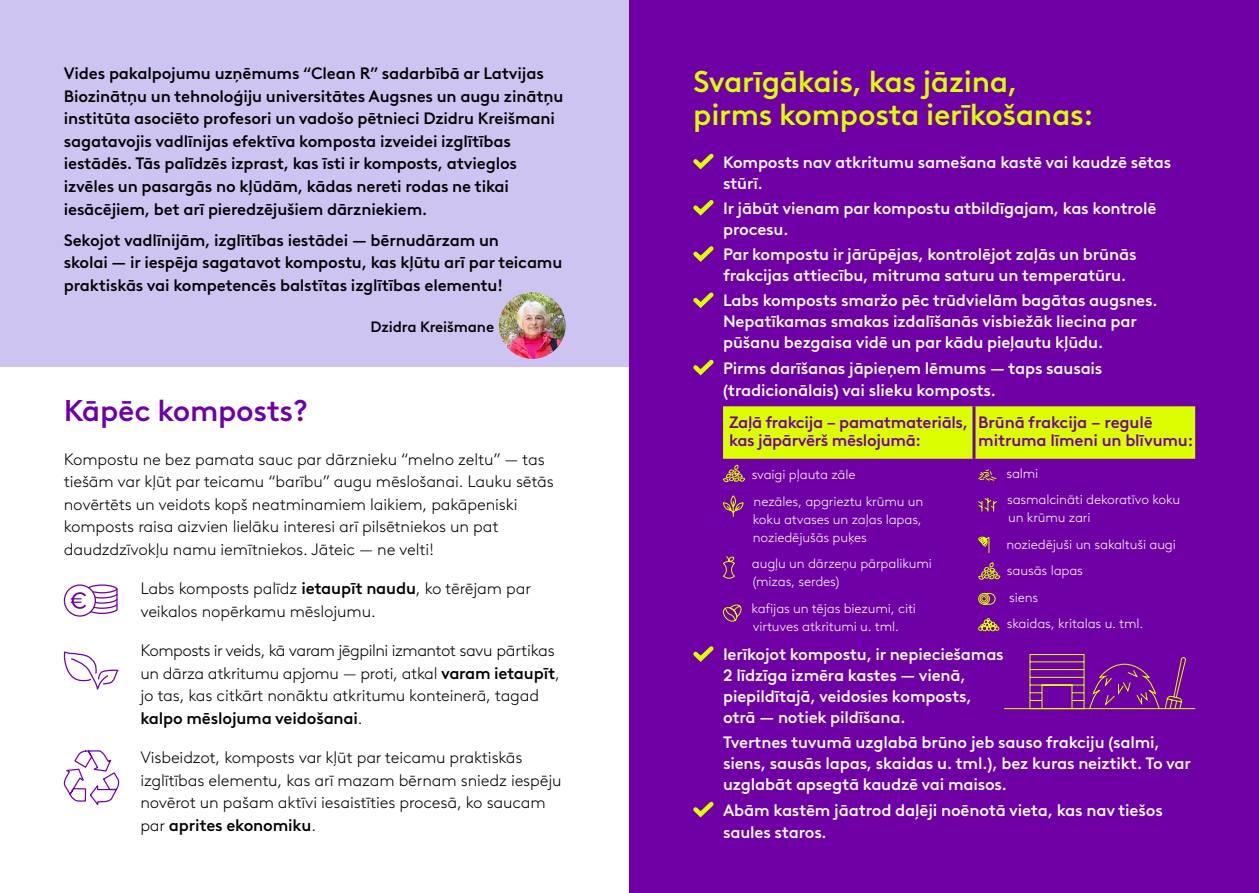
<style>
.page{position:relative;width:1259px;height:893px;background:#fff}
.page>*{position:absolute;margin:0;border:0;box-sizing:border-box;transform-origin:0 0}
.t1{font:500 30px/33px "Brown LL";letter-spacing:-.01em;color:#dcff00}
.t2{font:500 30px "Brown LL";letter-spacing:-.01em;color:#6e00a5}
.t3{font:500 16.5px/21px "Brown LL";letter-spacing:-.01em;color:#fff}
.t4{font:300 16.5px/22.5px "Brown LL";letter-spacing:-.01em;color:#000}
.t5{font:500 16.5px/22.5px "Brown LL";letter-spacing:-.01em;color:#000}
.t6{font:500 16.5px/18px "Brown LL";letter-spacing:-.02em;color:#6e00a5}
.t7{font:500 15px "Brown LL";letter-spacing:-.01em;color:#000}
.t8{font:300 13.5px/26.5px "Brown LL";letter-spacing:-.01em;color:#fff}
.s1{font-weight:500}
</style>
<div class="page">
<div style="left:0;top:0;width:629px;height:366px;background:#cdc4f1"></div>
<div style="left:629px;top:0;width:630px;height:893px;background:#6e00a5"></div>
<svg style="left:87px;top:585px;width:30px;height:8px"></svg>
<div style="left:87px;top:584px;width:31px;height:9px;border:1px solid #6e00a5;border-radius:50%"></div>
<svg style="left:64px;top:585px;width:31px;height:31px"></svg>
<div style="left:64px;top:584px;width:32px;height:33px;border:1px solid #6e00a5;border-radius:50%"></div>
<svg style="left:71px;top:588px;width:47px;height:27px"></svg>
<svg style="left:63px;top:652px;width:56px;height:38px"></svg>
<svg style="left:63px;top:750px;width:57px;height:55px"></svg>
<svg style="left:693px;top:153px;width:21px;height:17px"></svg>
<svg style="left:693px;top:200px;width:21px;height:16px"></svg>
<svg style="left:693px;top:246px;width:21px;height:16px"></svg>
<svg style="left:693px;top:292px;width:21px;height:16px"></svg>
<svg style="left:693px;top:359px;width:21px;height:17px"></svg>
<svg style="left:723px;top:495px;width:21px;height:22px"></svg>
<svg style="left:723px;top:556px;width:12px;height:23px"></svg>
<svg style="left:723px;top:604px;width:19px;height:18px"></svg>
<svg style="left:723px;top:406px;width:472px;height:76px"></svg>
<svg style="left:978px;top:497px;width:19px;height:15px"></svg>
<svg style="left:978px;top:536px;width:23px;height:44px"></svg>
<svg style="left:978px;top:593px;width:18px;height:12px"></svg>
<svg style="left:978px;top:618px;width:21px;height:13px"></svg>
<svg style="left:693px;top:646px;width:21px;height:16px"></svg>
<svg style="left:693px;top:801px;width:21px;height:17px"></svg>
<svg style="left:1004px;top:654px;width:192px;height:56px"></svg>
<img style="left:499px;top:292px;width:66px;height:67px;border-radius:33px">
<p class="t5" style="left:64px;top:61px;width:501px">Vides pakalpojumu uzņēmums “Clean R” sadarbībā ar Latvijas Biozinātņu un tehnoloģiju universitātes Augsnes un augu zinātņu institūta asociēto profesori un vadošo pētnieci Dzidru Kreišmani sagatavojis vadlīnijas efektīva komposta izveidei izglītības iestādēs. Tās palīdzēs izprast, kas īsti ir komposts, atvieglos izvēles un pasargās no kļūdām, kādas nereti rodas ne tikai iesācējiem, bet arī pieredzējušiem dārzniekiem.</p>
<p class="t5" style="left:64px;top:227px;width:500px">Sekojot vadlīnijām, izglītības iestādei — bērnudārzam un<br>skolai — ir iespēja sagatavot kompostu, kas kļūtu arī par teicamu praktiskās vai kompetencēs balstītas izglītības elementu!</p>
<p class="t7" style="left:370px;top:315px;width:125px">Dzidra Kreišmane</p>
<h1 class="t2" style="left:64px;top:387px;width:246px">Kāpēc komposts?</h1>
<p class="t4" style="left:64px;top:447px;width:491px">Kompostu ne bez pamata sauc par dārznieku “melno zeltu” — tas tiešām var kļūt par teicamu “barību” augu mēslošanai. Lauku sētās novērtēts un veidots kopš neatminamiem laikiem, pakāpeniski komposts raisa aizvien lielāku interesi arī pilsētniekos un pat daudzdzīvokļu namu iemītniekos. Jāteic — ne velti!</p>
<p class="t4" style="left:140px;top:576px;width:392px">Labs komposts palīdz <span class="s1">ietaupīt naudu</span>, ko tērējam par veikalos nopērkamu mēslojumu.</p>
<p class="t4" style="left:140px;top:638px;width:421px">Komposts ir veids, kā varam jēgpilni izmantot savu pārtikas un dārza atkritumu apjomu — proti, atkal <span class="s1">varam ietaupīt</span>, jo tas, kas citkārt nonāktu atkritumu konteinerā, tagad <span class="s1">kalpo mēslojuma veidošanai</span>.</p>
<p class="t4" style="left:140px;top:745px;width:423px">Visbeidzot, komposts var kļūt par teicamu praktiskās izglītības elementu, kas arī mazam bērnam sniedz iespēju novērot un pašam aktīvi iesaistīties procesā, ko saucam par <span class="s1">aprites ekonomiku</span>.</p>
<h1 class="t1" style="left:693px;top:63px;width:402px">Svarīgākais, kas jāzina, pirms komposta ierīkošanas:</h1>
<p class="t3" style="left:723px;top:150px;width:450px">Komposts nav atkritumu samešana kastē vai kaudzē sētas stūrī.</p>
<p class="t3" style="left:723px;top:196px;width:435px">Ir jābūt vienam par kompostu atbildīgajam, kas kontrolē procesu.</p>
<p class="t3" style="left:723px;top:242px;width:415px">Par kompostu ir jārūpējas, kontrolējot zaļās un brūnās frakcijas attiecību, mitruma saturu un temperatūru.</p>
<p class="t3" style="left:723px;top:289px;width:436px">Labs komposts smaržo pēc trūdvielām bagātas augsnes.<br>Nepatīkamas smakas izdalīšanās visbiežāk liecina par pūšanu bezgaisa vidē un par kādu pieļautu kļūdu.</p>
<p class="t3" style="left:723px;top:355px;width:381px;line-height:22.5px">Pirms darīšanas jāpieņem lēmums — taps sausais (tradicionālais) vai slieku komposts.</p>
<p class="t6" style="left:729px;top:412px;width:240px">Zaļā frakcija – pamatmateriāls, kas jāpārvērš mēslojumā:</p>
<p class="t6" style="left:978px;top:412px;width:216px">Brūnā frakcija – regulē mitruma līmeni un blīvumu:</p>
<p class="t8" style="left:752px;top:460px;width:173px">svaigi pļauta zāle<br>nezāles, apgrieztu krūmu un</p>
<p class="t8" style="left:753px;top:509px;width:170px;line-height:18px">koku atvases un zaļas lapas, noziedējušās puķes</p>
<p class="t8" style="left:752px;top:554px;width:182px;line-height:18px">augļu un dārzeņu pārpalikumi (mizas, serdes)</p>
<p class="t8" style="left:751px;top:598px;width:166px;line-height:18px">kafijas un tējas biezumi, citi virtuves atkritumi u. tml.</p>
<p class="t8" style="left:1006px;top:459px;width:175px">salmi<br>sasmalcināti dekoratīvo koku</p>
<p class="t8" style="left:1006px;top:503px;width:171px">un krūmu zari<br>noziedējuši un sakaltuši augi sausās lapas<br>siens<br>skaidas, kritalas u. tml.</p>
<p class="t3" style="left:723px;top:642px;width:282px">Ierīkojot kompostu, ir nepieciešamas 2 līdzīga izmēra kastes — vienā, piepildītajā, veidosies komposts, otrā — notiek pildīšana.</p>
<p class="t3" style="left:723px;top:731px;width:469px">Tvertnes tuvumā uzglabā brūno jeb sauso frakciju (salmi, siens, sausās lapas, skaidas u. tml.), bez kuras neiztikt. To var uzglabāt apsegtā kaudzē vai maisos.</p>
<p class="t3" style="left:723px;top:797px;width:441px;line-height:22.5px">Abām kastēm jāatrod daļēji noēnotā vieta, kas nav tiešos saules staros.</p>
</div>
